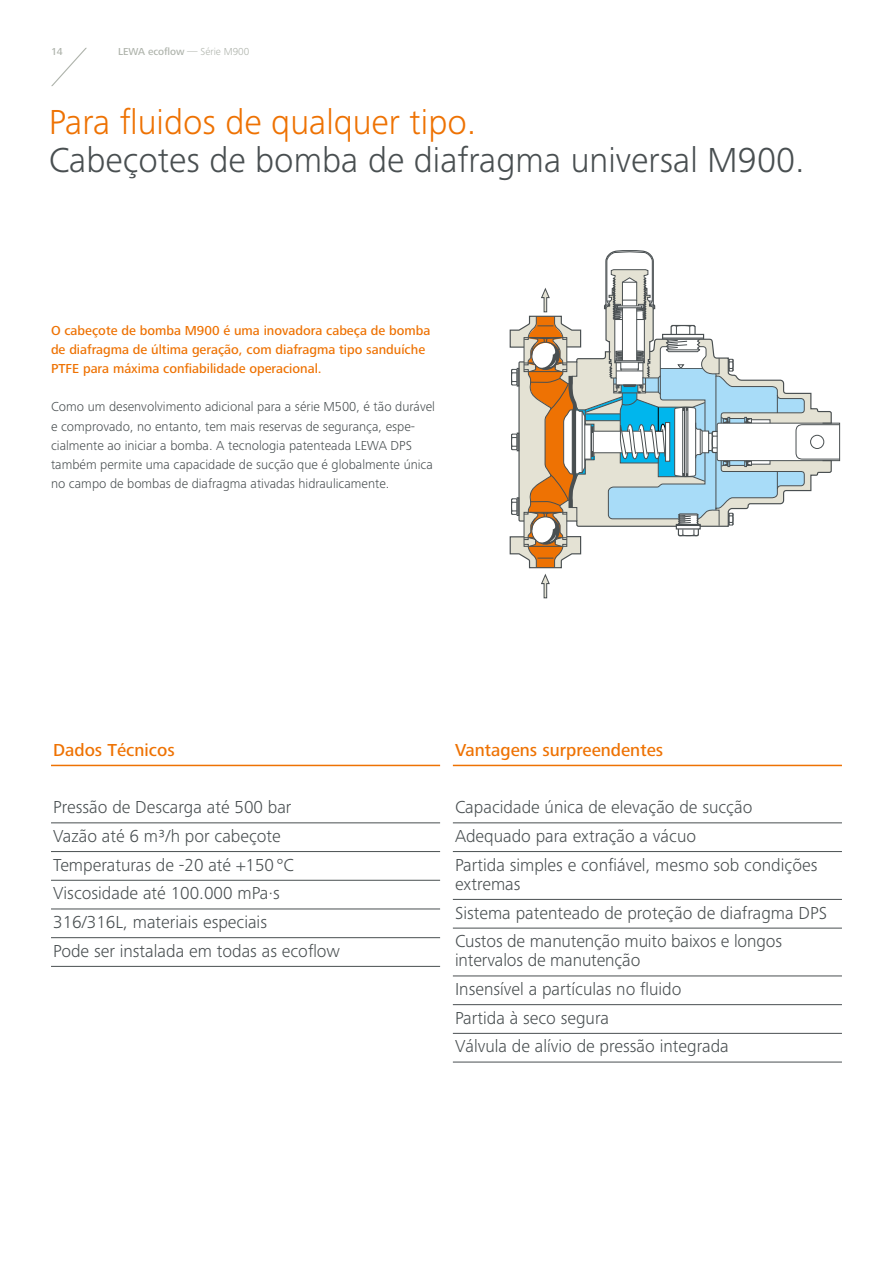
<style>
.page{position:relative;width:893px;height:1263px;background:#fff}
.page>*{position:absolute;margin:0;border:0;box-sizing:border-box;transform-origin:0 0}
.t1{font:300 36px "Frutiger Next LTW1 G";color:#494f51}
.t2{font:300 36px "Frutiger Next LTW1 G";color:#ee7203}
.t3{font:300 18px/28.7px "Frutiger Next LTW1 G";color:#494f51}
.t4{font:500 18px "Frutiger Next LTW1 G";color:#ee7203}
.t5{font:300 13.5px/19.2px "Frutiger Next LTW1 G";color:#494f51}
.t6{font:500 13.5px/19.2px "Frutiger Next LTW1 G";color:#ee7203}
.t7{font:500 10.5px "Frutiger Next LTW1 G";color:#aeb3ab}
.s1{font-weight:300}
</style>
<div class="page">
<svg style="left:509px;top:250px;width:331px;height:349px"></svg>
<svg style="left:51px;top:47px;width:36px;height:39px"></svg>
<hr style="left:51px;top:765px;width:389px;height:1px;background:#ee7203">
<hr style="left:51px;top:823px;width:389px;height:1px;background:#494f51">
<hr style="left:51px;top:851px;width:389px;height:1px;background:#494f51">
<hr style="left:51px;top:880px;width:389px;height:1px;background:#494f51">
<hr style="left:51px;top:909px;width:389px;height:1px;background:#494f51">
<hr style="left:51px;top:937px;width:389px;height:1px;background:#494f51">
<hr style="left:51px;top:966px;width:389px;height:1px;background:#494f51">
<hr style="left:453px;top:765px;width:389px;height:1px;background:#ee7203">
<hr style="left:453px;top:823px;width:389px;height:1px;background:#494f51">
<hr style="left:453px;top:851px;width:389px;height:1px;background:#494f51">
<hr style="left:453px;top:899px;width:389px;height:1px;background:#494f51">
<hr style="left:453px;top:928px;width:389px;height:1px;background:#494f51">
<hr style="left:453px;top:976px;width:389px;height:1px;background:#494f51">
<hr style="left:453px;top:1004px;width:389px;height:1px;background:#494f51">
<hr style="left:453px;top:1033px;width:389px;height:1px;background:#494f51">
<hr style="left:453px;top:1062px;width:389px;height:1px;background:#494f51">
<p class="t7" style="left:51px;top:46px;width:13px">14</p>
<p class="t7" style="left:118px;top:46px;width:133px">LEWA ecoflow <span class="s1">— Série M900</span></p>
<h1 class="t2" style="left:49px;top:101px;width:429px">Para fluidos de qualquer tipo.</h1>
<h1 class="t1" style="left:49px;top:140px;width:757px">Cabeçotes de bomba de diafragma universal M900.</h1>
<p class="t6" style="left:51px;top:321px;width:381px">O cabeçote de bomba M900 é uma inovadora cabeça de bomba de diafragma de última geração, com diafragma tipo sanduíche<br>PTFE para máxima confiabilidade operacional.</p>
<p class="t5" style="left:51px;top:397px;width:386px">Como um desenvolvimento adicional para a série M500, é tão durável e comprovado, no entanto, tem mais reservas de segurança, espe&shy;cialmente ao iniciar a bomba. A tecnologia patenteada LEWA DPS também permite uma capacidade de sucção que é globalmente única no campo de bombas de diafragma ativadas hidraulicamente.</p>
<p class="t4" style="left:53px;top:739px;width:123px">Dados Técnicos</p>
<p class="t3" style="left:53px;top:793px;width:288px">Pressão de Descarga até 500 bar<br>Vazão até 6 m3/h por cabeçote<br>Temperaturas de -20 até +150°C<br>Viscosidade até 100.000 mPa·s<br>316/316L, materiais especiais<br>Pode ser instalada em todas as ecoflow</p>
<p class="t4" style="left:455px;top:739px;width:210px">Vantagens surpreendentes</p>
<p class="t3" style="left:455px;top:793px;width:364px">Capacidade única de elevação de sucção<br>Adequado para extração a vácuo<br>Partida simples e confiável, mesmo sob condições</p>
<p class="t3" style="left:455px;top:869px;width:374px">extremas<br>Sistema patenteado de proteção de diafragma DPS<br>Custos de manutenção muito baixos e longos</p>
<p class="t3" style="left:455px;top:946px;width:275px">intervalos de manutenção<br>Insensível a partículas no fluido<br>Partida à seco segura<br>Válvula de alívio de pressão integrada</p>
</div>
